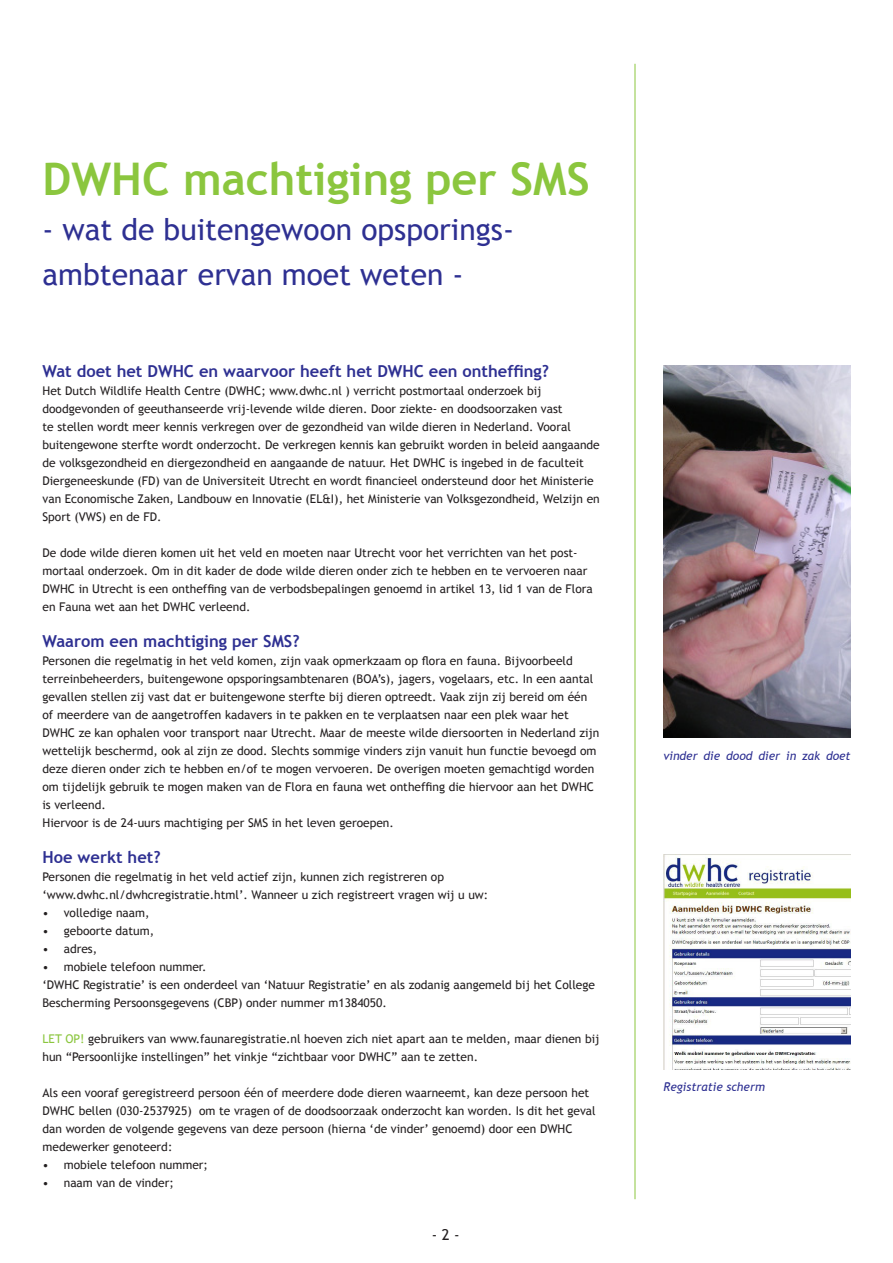
<style>
.page{position:relative;width:893px;height:1263px;background:#fff}
.page>*{position:absolute;margin:0;border:0;box-sizing:border-box;transform-origin:0 0}
.t1{font:700 45px "Trebuchet MS";color:#8bc63e}
.t2{font:30px/45px "Trebuchet MS";color:#2e3092}
.KOP{font:700 16.5px "Trebuchet MS";color:#2e3092}
.t3{font:15px "Trebuchet MS";color:#231f20}
.NB{font:12px/18px "Trebuchet MS";color:#231f20}
.t4{font:italic 12px "Trebuchet MS";color:#2e3092}
.s1{color:#8bc63e}
</style>
<div class="page">
<hr style="left:635px;top:64px;width:1px;height:1135px;background:#8bc63e">
<img style="left:663px;top:366px;width:187px;height:372px">
<img style="left:663px;top:855px;width:187px;height:215px">
<p class="t1" style="left:43px;top:151px;width:549px">DWHC machtiging per SMS</p>
<p class="t2" style="left:43px;top:207px;width:468px">- wat de buitengewoon opsporings&shy;ambtenaar ervan moet weten -</p>
<p class="KOP" style="left:43px;top:361px;width:508px">Wat doet het DWHC en waarvoor heeft het DWHC een ontheffing?</p>
<p class="NB" style="left:43px;top:382px;width:559px">Het Dutch Wildlife Health Centre (DWHC; www.dwhc.nl ) verricht postmortaal onderzoek bij doodgevonden of geeuthanseerde vrij-levende wilde dieren. Door ziekte- en doodsoorzaken vast<br>te stellen wordt meer kennis verkregen over de gezondheid van wilde dieren in Nederland. Vooral buitengewone sterfte wordt onderzocht. De verkregen kennis kan gebruikt worden in beleid aangaande de volksgezondheid en diergezondheid en aangaande de natuur. Het DWHC is ingebed in de faculteit Diergeneeskunde (FD) van de Universiteit Utrecht en wordt financieel ondersteund door het Ministerie van Economische Zaken, Landbouw en Innovatie (EL&amp;I), het Ministerie van Volksgezondheid, Welzijn en Sport (VWS) en de FD.</p>
<p class="NB" style="left:43px;top:544px;width:552px">De dode wilde dieren komen uit het veld en moeten naar Utrecht voor het verrichten van het post&shy;mortaal onderzoek. Om in dit kader de dode wilde dieren onder zich te hebben en te vervoeren naar DWHC in Utrecht is een ontheffing van de verbodsbepalingen genoemd in artikel 13, lid 1 van de Flora en Fauna wet aan het DWHC verleend.</p>
<p class="KOP" style="left:43px;top:631px;width:259px">Waarom een machtiging per SMS?</p>
<p class="NB" style="left:43px;top:652px;width:558px">Personen die regelmatig in het veld komen, zijn vaak opmerkzaam op flora en fauna. Bijvoorbeeld terreinbeheerders, buitengewone opsporingsambtenaren (BOA’s), jagers, vogelaars, etc. In een aantal gevallen stellen zij vast dat er buitengewone sterfte bij dieren optreedt. Vaak zijn zij bereid om één of meerdere van de aangetroffen kadavers in te pakken en te verplaatsen naar een plek waar het DWHC ze kan ophalen voor transport naar Utrecht. Maar de meeste wilde diersoorten in Nederland zijn wettelijk beschermd, ook al zijn ze dood. Slechts sommige vinders zijn vanuit hun functie bevoegd om deze dieren onder zich te hebben en/of te mogen vervoeren. De overigen moeten gemachtigd worden om tijdelijk gebruik te mogen maken van de Flora en fauna wet ontheffing die hiervoor aan het DWHC is verleend.</p>
<p class="NB" style="left:43px;top:814px;width:353px">Hiervoor is de 24-uurs machtiging per SMS in het leven geroepen.</p>
<p class="KOP" style="left:43px;top:847px;width:120px">Hoe werkt het?</p>
<p class="NB" style="left:43px;top:868px;width:447px">Personen die regelmatig in het veld actief zijn, kunnen zich registreren op ‘www.dwhc.nl/dwhcregistratie.html’. Wanneer u zich registreert vragen wij u uw:</p>
<p class="NB" style="left:43px;top:904px;width:108px">• volledige naam,</p>
<p class="NB" style="left:43px;top:922px;width:113px">• geboorte datum,</p>
<p class="NB" style="left:43px;top:940px;width:56px">• adres,</p>
<p class="NB" style="left:43px;top:958px;width:165px">• mobiele telefoon nummer.</p>
<p class="NB" style="left:43px;top:976px;width:554px">‘DWHC Registratie’ is een onderdeel van ‘Natuur Registratie’ en als zodanig aangemeld bij het College<br>Bescherming Persoonsgegevens (CBP) onder nummer m1384050.</p>
<p class="NB" style="left:43px;top:1030px;width:559px"><span class="s1">LET OP!</span> gebruikers van www.faunaregistratie.nl hoeven zich niet apart aan te melden, maar dienen bij hun “Persoonlijke instellingen” het vinkje “zichtbaar voor DWHC” aan te zetten.</p>
<p class="NB" style="left:43px;top:1084px;width:555px">Als een vooraf geregistreerd persoon één of meerdere dode dieren waarneemt, kan deze persoon het DWHC bellen (030-2537925) om te vragen of de doodsoorzaak onderzocht kan worden. Is dit het geval dan worden de volgende gegevens van deze persoon (hierna ‘de vinder’ genoemd) door een DWHC medewerker genoteerd:</p>
<p class="NB" style="left:43px;top:1156px;width:167px">• mobiele telefoon nummer;</p>
<p class="NB" style="left:43px;top:1174px;width:133px">• naam van de vinder;</p>
<p class="t3" style="left:432px;top:1226px;width:29px">- 2 -</p>
<p class="t4" style="left:663px;top:749px;width:189px">vinder die dood dier in zak doet</p>
<p class="t4" style="left:663px;top:1080px;width:103px">Registratie scherm</p>
</div>
